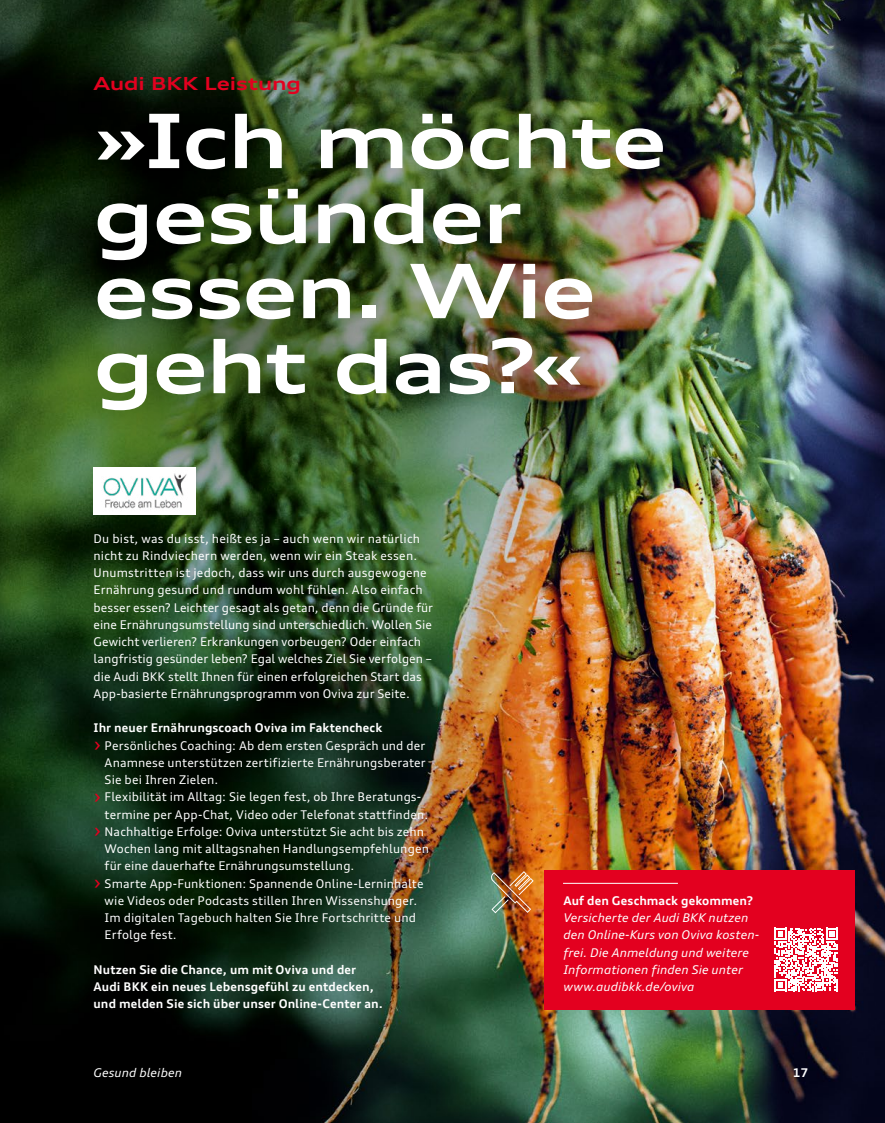
<style>
.page{position:relative;width:885px;height:1123px;background:#fff}
.page>*{position:absolute;margin:0;border:0;box-sizing:border-box;transform-origin:0 0}
.t1{font:700 expanded 75px/75px "Audi Type";letter-spacing:-.015em;color:#fff}
.t2{font:700 expanded 18px "Audi Type";letter-spacing:-.005em;color:#e3001f}
.t3{font:12px/17.2px "Audi Type";letter-spacing:.01em;color:#fff}
.t4{font:700 12px/17.2px "Audi Type";letter-spacing:.01em;color:#fff}
.t5{font:italic 12px/17.2px "Audi Type";letter-spacing:.01em;color:#fff}
.s1{font-size:21px;color:#e3001f}
</style>
<div class="page">
<img style="left:0;top:0;width:884px;height:1123px">
<svg style="left:31px;top:107px;width:379px;height:379px;background:#2c431c"></svg>
<div style="left:544px;top:870px;width:311px;height:140px;background:#e3001f"></div>
<hr style="left:563px;top:883px;width:114px;height:1px;background:#fff">
<img style="left:490px;top:871px;width:43px;height:42px">
<svg style="left:774px;top:927px;width:63px;height:64px"></svg>
<div style="left:94px;top:467px;width:102px;height:48px;background:#fff"></div>
<img style="left:103px;top:473px;width:84px;height:36px">
<p class="t2" style="left:94px;top:73px;width:209px">Audi BKK Leistung</p>
<h3 class="t1" style="left:94px;top:103px;width:574px">»Ich möchte gesünder essen. Wie geht das?«</h3>
<p class="t3" style="left:94px;top:529px;width:341px">Du bist, was du isst, heißt es ja – auch wenn wir natürlich nicht zu Rindviechern werden, wenn wir ein Steak essen.<br>Unumstritten ist jedoch, dass wir uns durch ausgewogene Ernährung gesund und rundum wohl fühlen. Also einfach besser essen? Leichter gesagt als getan, denn die Gründe für eine Ernährungsumstellung sind unterschiedlich. Wollen Sie Gewicht verlieren? Erkrankungen vorbeugen? Oder einfach langfristig gesünder leben? Egal welches Ziel Sie verfolgen – die Audi BKK stellt Ihnen für einen erfolgreichen Start das App-basierte Ernährungsprogramm von Oviva zur Seite.</p>
<p class="t4" style="left:94px;top:719px;width:290px">Ihr neuer Ernährungscoach Oviva im Faktencheck</p>
<p class="t3" style="left:105px;top:736px;width:322px;text-align:justify;text-indent:-11px"><span class="s1">›</span> Persönliches Coaching: Ab dem ersten Gespräch und der Anamnese unterstützen zertifizierte Ernährungsberater Sie bei Ihren Zielen.</p>
<p class="t3" style="left:105px;top:788px;width:325px;text-indent:-11px"><span class="s1">›</span> Flexibilität im Alltag: Sie legen fest, ob Ihre Beratungs&shy;termine per App-Chat, Video oder Telefonat stattfinden.</p>
<p class="t3" style="left:105px;top:822px;width:326px;text-indent:-11px"><span class="s1">›</span> Nachhaltige Erfolge: Oviva unterstützt Sie acht bis zehn<br>Wochen lang mit alltagsnahen Handlungsempfehlungen für eine dauerhafte Ernährungsumstellung.</p>
<p class="t3" style="left:105px;top:874px;width:320px;text-indent:-11px"><span class="s1">›</span> Smarte App-Funktionen: Spannende Online-Lerninhalte wie Videos oder Podcasts stillen Ihren Wissenshunger.<br>Im digitalen Tagebuch halten Sie Ihre Fortschritte und Erfolge fest.</p>
<p class="t4" style="left:94px;top:960px;width:291px">Nutzen Sie die Chance, um mit Oviva und der<br>Audi BKK ein neues Lebensgefühl zu entdecken, und melden Sie sich über unser Online-Center an.</p>
<p class="t4" style="left:563px;top:891px;width:191px">Auf den Geschmack gekommen?</p>
<p class="t5" style="left:563px;top:909px;width:197px">Versicherte der Audi BKK nutzen den Online-Kurs von Oviva kosten&shy;frei. Die Anmeldung und weitere<br>Informationen finden Sie unter www.audibkk.de/oviva</p>
<p class="t5" style="left:94px;top:1064px;width:90px">Gesund bleiben</p>
<p class="t4" style="left:792px;top:1064px;width:17px">17</p>
</div>
